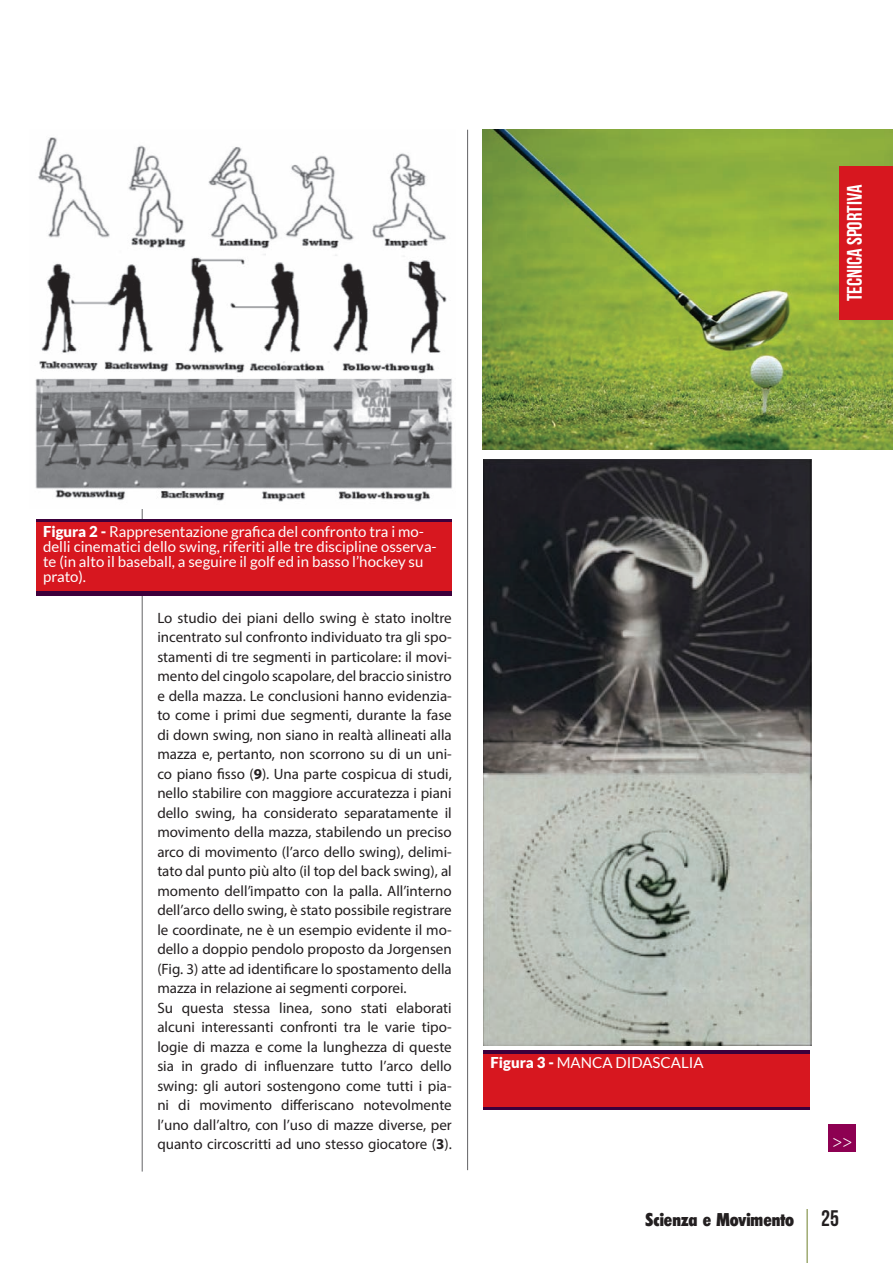
<style>
.page{position:relative;width:893px;height:1263px;background:#fff}
.page>*{position:absolute;margin:0;border:0;box-sizing:border-box;transform-origin:0 0}
.t1{font:21px "Bebas Neue";color:#fff}
.t2{font:800 condensed 18px "Limerick";color:#231f20}
.t3{font:18px "Minion Pro";color:#fff}
.t4{font:15px/19.5px "Myriad Pro";color:#231f20}
.t5{font:15px/15px "Lato";color:#fff}
.s1{font-weight:900}
.s2{font-weight:700}
.s3{font-family:"Bebas Neue";font-weight:400;font-stretch:normal;font-size:22.5px}
</style>
<div class="page">
<img style="left:483px;top:130px;width:410px;height:320px">
<div style="left:839px;top:167px;width:54px;height:153px;background:#d7171f"></div>
<hr style="left:806px;top:1209px;width:2px;height:54px;background:#9faa72">
<hr style="left:142px;top:130px;width:1px;height:1041px;background:#636366">
<hr style="left:467px;top:130px;width:1px;height:1040px;background:#636366">
<img style="left:35px;top:130px;width:418px;height:378px">
<div style="left:36px;top:519px;width:416px;height:76px;background:#3d003b"></div>
<div style="left:36px;top:522px;width:416px;height:69px;background:#d7171f"></div>
<img style="left:484px;top:459px;width:327px;height:587px">
<svg style="left:484px;top:1050px;width:326px;height:60px;fill:#3d003b"></svg>
<div style="left:484px;top:1054px;width:326px;height:52px;background:#d7171f"></div>
<div style="left:828px;top:1124px;width:27px;height:28px;background:#8d0052"></div>
<h1 class="t1" style="left:843px;top:301px;width:118px;rotate:-90deg">TECNICA SPORTIVA</h1>
<p class="t5" style="left:43px;top:523px;width:395px"><span class="s1">Figura 2 -</span> Rappresentazione grafica del confronto tra i mo&shy;delli cinematici dello swing, riferiti alle tre discipline osserva&shy;te (in alto il baseball, a seguire il golf ed in basso l’hockey su prato).</p>
<p class="t4" style="left:157px;top:607px;width:296px">Lo studio dei piani dello swing è stato inoltre incentrato sul confronto individuato tra gli spo&shy;stamenti di tre segmenti in particolare: il movi&shy;mento del cingolo scapolare, del braccio sinistro e della mazza. Le conclusioni hanno evidenzia&shy;to come i primi due segmenti, durante la fase di down swing, non siano in realtà allineati alla mazza e, pertanto, non scorrono su di un uni&shy;co piano fisso (<span class="s2">9</span>). Una parte cospicua di studi, nello stabilire con maggiore accuratezza i piani dello swing, ha considerato separatamente il movimento della mazza, stabilendo un preciso arco di movimento (l’arco dello swing), delimi&shy;tato dal punto più alto (il top del back swing), al momento dell’impatto con la palla. All’interno dell’arco dello swing, è stato possibile registrare le coordinate, ne è un esempio evidente il mo&shy;dello a doppio pendolo proposto da Jorgensen (Fig. 3) atte ad identificare lo spostamento della mazza in relazione ai segmenti corporei.<br>Su questa stessa linea, sono stati elaborati alcuni interessanti confronti tra le varie tipo&shy;logie di mazza e come la lunghezza di queste sia in grado di influenzare tutto l’arco dello swing: gli autori sostengono come tutti i pia&shy;ni di movimento differiscano notevolmente l’uno dall’altro, con l’uso di mazze diverse, per quanto circoscritti ad uno stesso giocatore (<span class="s2">3</span>).</p>
<p class="t5" style="left:491px;top:1055px;width:214px"><span class="s1">Figura 3 -</span> MANCA DIDASCALIA</p>
<p class="t3" style="left:832px;top:1129px;width:21px">&gt;&gt;</p>
<p class="t2" style="left:646px;top:1209px;width:195px">Scienza e Movimento <span class="s3">25</span></p>
</div>
